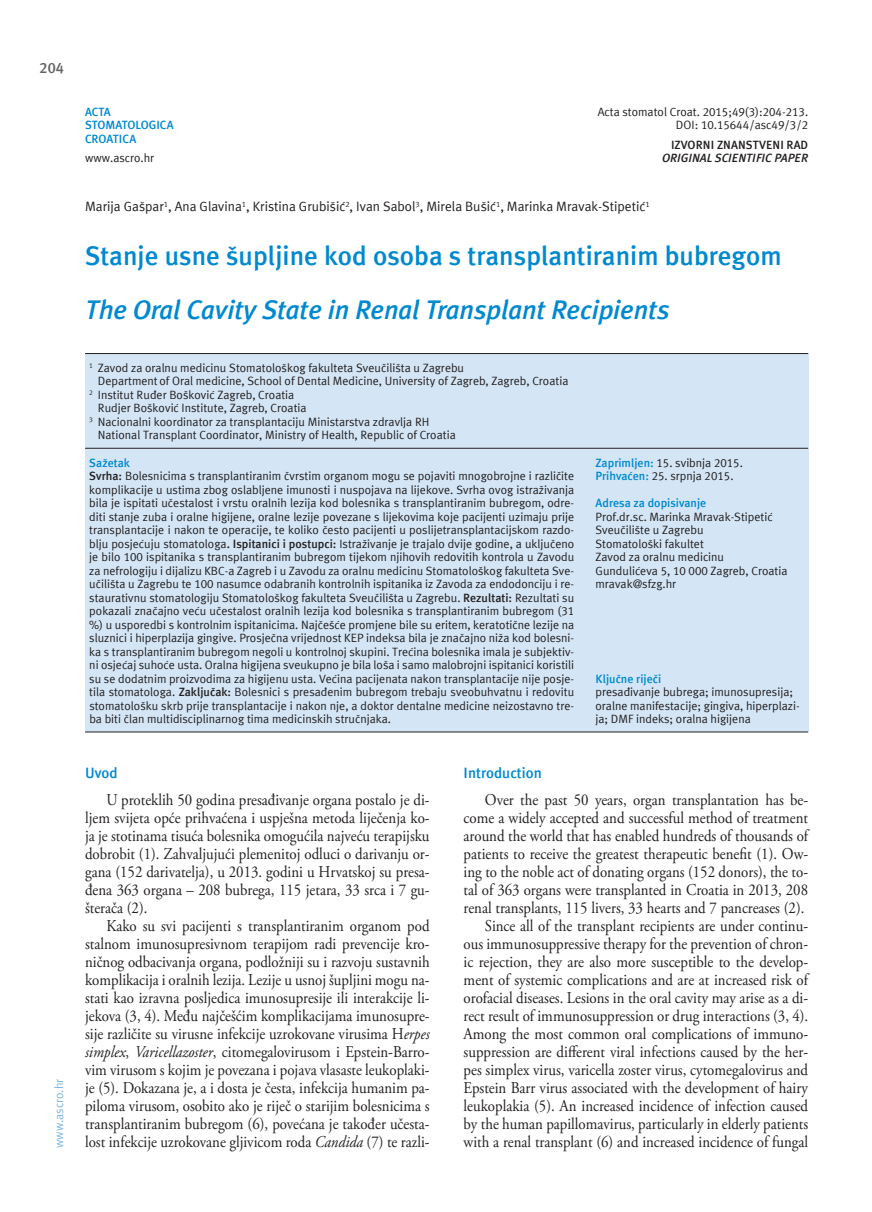
<style>
.page{position:relative;width:872px;height:1212px;background:#fff}
.page>*{position:absolute;margin:0;border:0;box-sizing:border-box;transform-origin:0 0}
.t1{font:700 27px "Meta ASC";color:#0089cf}
.t2{font:italic 700 27px "Meta ASC";letter-spacing:-.005em;color:#0089cf}
.t3{font:16.5px/18px "Adobe Garamond Pro";color:#231f20;text-align:justify;scale:.9 1}
.t4{font:700 15px "Meta ASC";color:#0089cf}
.t5{font:700 15px "Meta ASC";color:#636366}
.t6{font:13.5px "Meta ASC";color:#231f20}
.t7{font:12px/13.5px "Meta ASC";color:#231f20}
.t8{font:700 12px/13.5px "Meta ASC";color:#0089cf}
.t9{font:italic 700 12px "Meta ASC";letter-spacing:.005em;color:#231f20}
.t10{font:700 12px "Meta ASC";letter-spacing:.005em;color:#231f20}
.t11{font:12px "Meta ASC";color:#77b6e4}
.s1{font-weight:700;color:#0089cf}
.s2{font-weight:700}
.s3{font-style:italic}
</style>
<div class="page">
<div style="left:85px;top:353px;width:723px;height:379px;background:#d4e6f6"></div>
<hr style="left:85px;top:353px;width:723px;height:1px;background:#231f20">
<hr style="left:85px;top:448px;width:723px;height:1px;background:#231f20">
<hr style="left:85px;top:732px;width:723px;height:1px;background:#231f20">
<p class="t5" style="left:40px;top:59px;width:26px">204</p>
<p class="t11" style="left:52px;top:1148px;width:71px;rotate:-90deg">www.ascro.hr</p>
<p class="t7" style="left:597px;top:105px;width:212px;text-align:right">Acta stomatol Croat. 2015;49(3):204-213.<br>DOI: 10.15644/asc49/3/2</p>
<p class="t10" style="left:671px;top:138px;width:139px">IZVORNI ZNANSTVENI RAD</p>
<p class="t9" style="left:662px;top:151px;width:148px">ORIGINAL SCIENTIFIC PAPER</p>
<p class="t6" style="left:85px;top:199px;width:566px">Marija Gašpar<sup>1</sup>, Ana Glavina<sup>1</sup>, Kristina Grubišić<sup>2</sup>, Ivan Sabol<sup>3</sup>, Mirela Bušić<sup>1</sup>, Marinka Mravak-Stipetić<sup>1</sup></p>
<h1 class="t1" style="left:85px;top:240px;width:698px">Stanje usne šupljine kod osoba s transplantiranim bubregom</h1>
<h1 class="t2" style="left:85px;top:294px;width:586px">The Oral Cavity State in Renal Transplant Recipients</h1>
<p class="t8" style="left:85px;top:105px;width:90px">ACTA<br>STOMATOLOGICA<br>CROATICA</p>
<p class="t7" style="left:85px;top:151px;width:71px">www.ascro.hr</p>
<p class="t7" style="left:89px;top:361px;width:376px"><sup>1</sup> Zavod za oralnu medicinu Stomatološkog fakulteta Sveučilišta u Zagrebu</p>
<p class="t7" style="left:98px;top:374px;width:472px">Departmentof Oral medicine, School of Dental Medicine, University of Zagreb, Zagreb, Croatia</p>
<p class="t7" style="left:89px;top:388px;width:206px"><sup>2</sup> Institut Ruđer Bošković Zagreb, Croatia</p>
<p class="t7" style="left:98px;top:401px;width:210px">Rudjer Bošković Institute, Zagreb, Croatia</p>
<p class="t7" style="left:89px;top:415px;width:342px"><sup>3</sup> Nacionalni koordinator za transplantaciju Ministarstva zdravlja RH</p>
<p class="t7" style="left:98px;top:428px;width:359px">National Transplant Coordinator, Ministry of Health, Republic of Croatia</p>
<p class="t7" style="left:89px;top:455px;width:486px"><span class="s1">Sažetak<br></span><span class="s2">Svrha:</span> Bolesnicima s transplantiranim čvrstim organom mogu se pojaviti mnogobrojne i različite komplikacije u ustima zbog oslabljene imunosti i nuspojava na lijekove. Svrha ovog istraživanja bila je ispitati učestalost i vrstu oralnih lezija kod bolesnika s transplantiranim bubregom, odre&shy;diti stanje zuba i oralne higijene, oralne lezije povezane s lijekovima koje pacijenti uzimaju prije transplantacije i nakon te operacije, te koliko često pacijenti u poslijetransplantacijskom razdo&shy;blju posjećuju stomatologa<span class="s2">. Ispitanici i postupci:</span> Istraživanje je trajalo dvije godine, a uključeno je bilo 100 ispitanika s transplantiranim bubregom tijekom njihovih redovitih kontrola u Zavodu za nefrologiju i dijalizu KBC-a Zagreb i u Zavodu za oralnu medicinu Stomatološkog fakulteta Sve&shy;učilišta u Zagrebu te 100 nasumce odabranih kontrolnih ispitanika iz Zavoda za endodonciju i re&shy;staurativnu stomatologiju Stomatološkog fakulteta Sveučilišta u Zagrebu. <span class="s2">Rezultati:</span> Rezultati su pokazali značajno veću učestalost oralnih lezija kod bolesnika s transplantiranim bubregom (31 %) u usporedbi s kontrolnim ispitanicima. Najčešće promjene bile su eritem, keratotične lezije na sluznici i hiperplazija gingive. Prosječna vrijednost KEP indeksa bila je značajno niža kod bolesni&shy;ka s transplantiranim bubregom negoli u kontrolnoj skupini. Trećina bolesnika imala je subjektiv&shy;ni osjećaj suhoće usta. Oralna higijena sveukupno je bila loša i samo malobrojni ispitanici koristili su se dodatnim proizvodima za higijenu usta. Većina pacijenata nakon transplantacije nije posje&shy;tila stomatologa. <span class="s2">Zaključak:</span> Bolesnici s presađenim bubregom trebaju sveobuhvatnu i redovitu stomatološku skrb prije transplantacije i nakon nje, a doktor dentalne medicine neizostavno tre&shy;ba biti član multidisciplinarnog tima medicinskih stručnjaka.</p>
<p class="t7" style="left:595px;top:455px;width:149px"><span class="s1">Zaprimljen:</span> 15. svibnja 2015.<br><span class="s1">Prihvaćen:</span> 25. srpnja 2015.</p>
<p class="t8" style="left:595px;top:496px;width:112px">Adresa za dopisivanje</p>
<p class="t7" style="left:595px;top:509px;width:193px">Prof.dr.sc. Marinka Mravak-Stipetić<br>Sveučilište u Zagrebu<br>Stomatološki fakultet<br>Zavod za oralnu medicinu<br>Gundulićeva 5, 10 000 Zagreb, Croatia mravak@sfzg.hr</p>
<p class="t8" style="left:595px;top:671px;width:67px">Ključne riječi</p>
<p class="t7" style="left:595px;top:685px;width:206px">presađivanje bubrega; imunosupresija; oralne manifestacije; gingiva, hiperplazi&shy;ja; DMF indeks; oralna higijena</p>
<p class="t4" style="left:85px;top:764px;width:34px">Uvod</p>
<p class="t3" style="left:85px;top:791px;width:384px;text-indent:21px">U proteklih 50 godina presađivanje organa postalo je di&shy;ljem svijeta opće prihvaćena i uspješna metoda liječenja ko&shy;ja je stotinama tisuća bolesnika omogućila najveću terapijsku dobrobit (1). Zahvaljujući plemenitoj odluci o darivanju or&shy;gana (152 darivatelja), u 2013. godini u Hrvatskoj su presa&shy;đena 363 organa – 208 bubrega, 115 jetara, 33 srca i 7 gu&shy;šterača (2).</p>
<p class="t3" style="left:85px;top:917px;width:384px;text-indent:21px">Kako su svi pacijenti s transplantiranim organom pod stalnom imunosupresivnom terapijom radi prevencije kro&shy;ničnog odbacivanja organa, podložniji su i razvoju sustavnih komplikacija i oralnih lezija. Lezije u usnoj šupljini mogu na&shy;stati kao izravna posljedica imunosupresije ili interakcije li&shy;jekova (3, 4). Među najčešćim komplikacijama imunosupre&shy;sije različite su virusne infekcije uzrokovane virusima H<span class="s3">erpes simplex</span>, <span class="s3">Varicellazoster</span>, citomegalovirusom i Epstein-Barro&shy;vim virusom s kojim je povezana i pojava vlasaste leukoplaki&shy;je (5). Dokazana je, a i dosta je česta, infekcija humanim pa&shy;piloma virusom, osobito ako je riječ o starijim bolesnicima s transplantiranim bubregom (6), povećana je također učesta&shy;lost infekcije uzrokovane gljivicom roda <span class="s3">Candida</span> (7) te razli-</p>
<p class="t4" style="left:463px;top:764px;width:80px">Introduction</p>
<p class="t3" style="left:463px;top:791px;width:384px;text-align:right">Over the past 50 years, organ transplantation has be&shy;come a widely accepted and successful method of treatment around the world that has enabled hundreds of thousands of patients to receive the greatest therapeutic benefit (1). Ow&shy;ing to the noble act of donating organs (152 donors), the to&shy;tal of 363 organs were transplanted in Croatia in 2013, 208 renal transplants, 115 livers, 33 hearts and 7 pancreases (2).<br>Since all of the transplant recipients are under continu&shy;ous immunosuppressive therapy for the prevention of chron&shy;ic rejection, they are also more susceptible to the develop&shy;ment of systemic complications and are at increased risk of orofacial diseases. Lesions in the oral cavity may arise as a di&shy;rect result of immunosuppression or drug interactions (3, 4).<br>Among the most common oral complications of immuno&shy;suppression are different viral infections caused by the her&shy;pes simplex virus, varicella zoster virus, cytomegalovirus and Epstein Barr virus associated with the development of hairy leukoplakia (5). An increased incidence of infection caused by the human papillomavirus, particularly in elderly patients with a renal transplant (6) and increased incidence of fungal</p>
</div>
